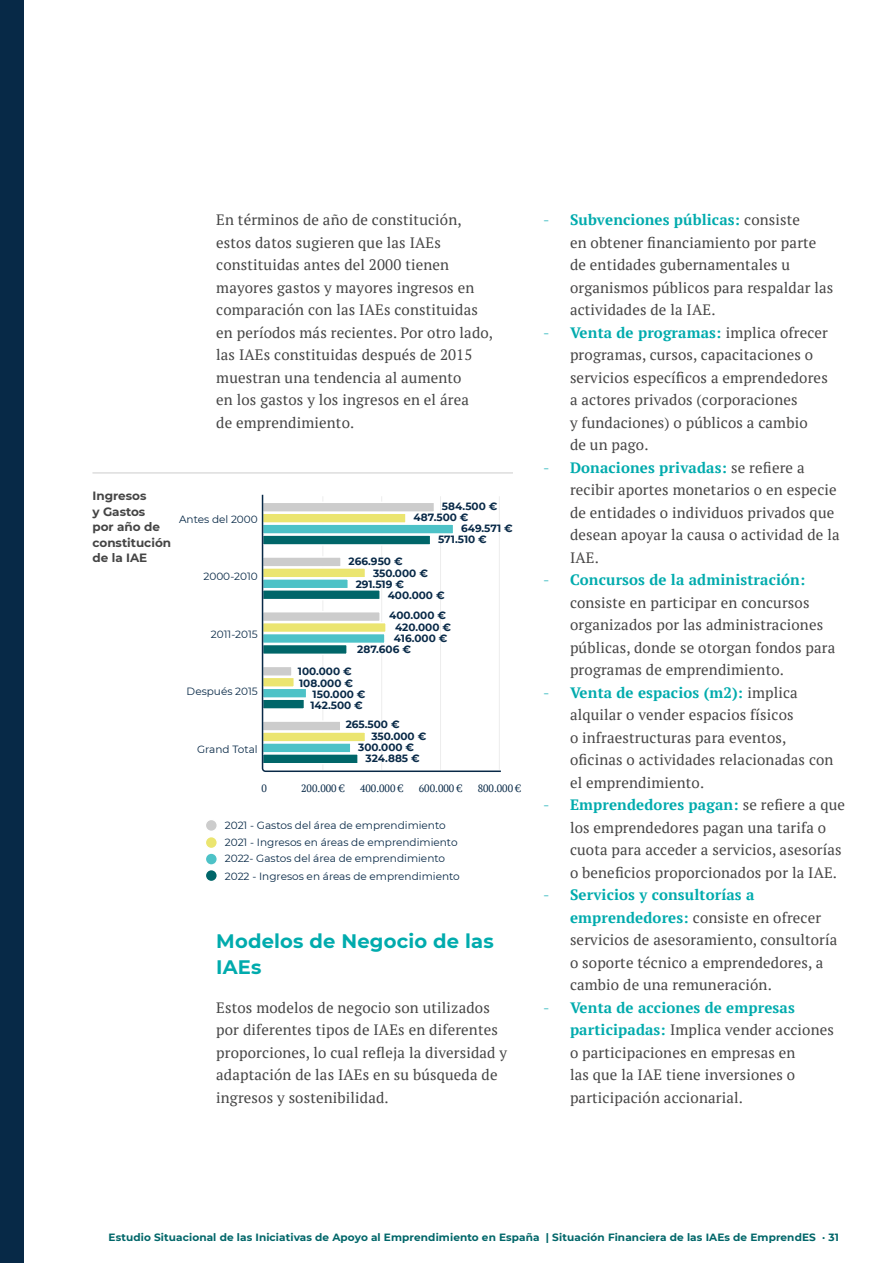
<style>
.page{position:relative;width:893px;height:1263px;background:#fff}
.page>*{position:absolute;margin:0;border:0;box-sizing:border-box;transform-origin:0 0}
.t1{font:700 19.5px/25.3px "Montserrat";letter-spacing:.01em;color:#00abad}
.t2{font:15px/22.5px "PT Serif";letter-spacing:.01em;color:#464545}
.t3{font:15px/22.5px "PT Serif";letter-spacing:.01em;color:#454545}
.t4{font:700 12px/15.6px "Montserrat";color:#454545}
.t5{font:10.5px/16.8px "Montserrat";color:#082947}
.t6{font:700 10.5px "Montserrat";color:#082947}
.t7{font:700 10.5px "Montserrat";letter-spacing:.01em;color:#006669}
.t8{font:10.5px "PT Serif";color:#082947}
.s1{color:#4dc2c7}
.s2{font-weight:700;color:#00abad}
</style>
<div class="page">
<div style="left:0;top:0;width:23px;height:1263px;background:#072947"></div>
<div style="left:205px;top:819px;width:12px;height:12px;background:#ccc;border-radius:50%"></div>
<div style="left:205px;top:819px;width:13px;height:13px;border:2px solid #fff;border-radius:50%"></div>
<div style="left:205px;top:836px;width:12px;height:12px;background:#ebe570;border-radius:50%"></div>
<div style="left:205px;top:836px;width:13px;height:13px;border:2px solid #fff;border-radius:50%"></div>
<div style="left:205px;top:853px;width:12px;height:12px;background:#4dc2c7;border-radius:50%"></div>
<div style="left:205px;top:852px;width:13px;height:14px;border:2px solid #fff;border-radius:50%"></div>
<div style="left:205px;top:869px;width:12px;height:12px;background:#006669;border-radius:50%"></div>
<div style="left:205px;top:869px;width:13px;height:13px;border:2px solid #fff;border-radius:50%"></div>
<svg style="left:261px;top:494px;width:240px;height:278px"></svg>
<hr style="left:92px;top:472px;width:421px;height:1px;background:#ccc">
<p class="t3" style="left:216px;top:208px;width:278px">En términos de año de constitución, estos datos sugieren que las IAEs constituidas antes del 2000 tienen mayores gastos y mayores ingresos en comparación con las IAEs constituidas en períodos más recientes. Por otro lado, las IAEs constituidas después de 2015 muestran una tendencia al aumento<br>en los gastos y los ingresos en el área<br>de emprendimiento.</p>
<p class="t4" style="left:92px;top:487px;width:80px">Ingresos<br>y Gastos<br>por año de constitución de la IAE</p>
<p class="t5" style="left:179px;top:510px;width:80px">Antes del 2000</p>
<p class="t5" style="left:203px;top:568px;width:56px">2000-2010</p>
<p class="t5" style="left:211px;top:625px;width:48px">2011-2015</p>
<p class="t5" style="left:187px;top:683px;width:73px">Después 2015</p>
<p class="t5" style="left:197px;top:740px;width:62px">Grand Total</p>
<p class="t6" style="left:442px;top:498px;width:57px">584.500 €</p>
<p class="t6" style="left:413px;top:510px;width:57px">487.500 €</p>
<p class="t6" style="left:461px;top:521px;width:53px">649.571 €</p>
<p class="t6" style="left:438px;top:532px;width:50px">571.510 €</p>
<p class="t6" style="left:349px;top:554px;width:56px">266.950 €</p>
<p class="t6" style="left:373px;top:566px;width:56px">350.000 €</p>
<p class="t6" style="left:356px;top:577px;width:50px">291.519 €</p>
<p class="t6" style="left:388px;top:588px;width:58px">400.000 €</p>
<p class="t6" style="left:389px;top:608px;width:58px">400.000 €</p>
<p class="t6" style="left:395px;top:620px;width:57px">420.000 €</p>
<p class="t6" style="left:394px;top:631px;width:55px">416.000 €</p>
<p class="t6" style="left:357px;top:642px;width:55px">287.606 €</p>
<p class="t6" style="left:298px;top:664px;width:55px">100.000 €</p>
<p class="t6" style="left:299px;top:675px;width:55px">108.000 €</p>
<p class="t6" style="left:313px;top:686px;width:54px">150.000 €</p>
<p class="t6" style="left:310px;top:698px;width:54px">142.500 €</p>
<p class="t6" style="left:346px;top:717px;width:55px">265.500 €</p>
<p class="t6" style="left:371px;top:729px;width:56px">350.000 €</p>
<p class="t6" style="left:358px;top:740px;width:57px">300.000 €</p>
<p class="t6" style="left:366px;top:751px;width:56px">324.885 €</p>
<p class="t8" style="left:261px;top:781px;width:7px">0</p>
<p class="t8" style="left:301px;top:781px;width:45px">200.000 €</p>
<p class="t8" style="left:360px;top:781px;width:45px">400.000 €</p>
<p class="t8" style="left:419px;top:781px;width:45px">600.000 €</p>
<p class="t8" style="left:478px;top:781px;width:45px">800.000 €</p>
<p class="t5" style="left:225px;top:817px;width:236px">2021 - Gastos del área de emprendimiento 2021 - Ingresos en áreas de emprendimiento 2022- Gastos del área de emprendimiento 2022 - Ingresos en áreas de emprendimiento</p>
<h1 class="t1" style="left:216px;top:928px;width:279px">Modelos de Negocio de las<br>IAEs</h1>
<p class="t3" style="left:216px;top:996px;width:292px">Estos modelos de negocio son utilizados por diferentes tipos de IAEs en diferentes proporciones, lo cual refleja la diversidad y adaptación de las IAEs en su búsqueda de ingresos y sostenibilidad.</p>
<p class="t2" style="left:570px;top:208px;width:265px;text-indent:-27px"><span class="s1">-</span> <span class="s2">Subvenciones públicas:</span> consiste<br>en obtener financiamiento por parte de entidades gubernamentales u organismos públicos para respaldar las actividades de la IAE.</p>
<p class="t2" style="left:570px;top:321px;width:260px;text-indent:-27px"><span class="s1">-</span> <span class="s2">Venta de programas:</span> implica ofrecer programas, cursos, capacitaciones o servicios específicos a emprendedores a actores privados (corporaciones<br>y fundaciones) o públicos a cambio<br>de un pago.</p>
<p class="t2" style="left:570px;top:456px;width:271px;text-indent:-27px"><span class="s1">-</span> <span class="s2">Donaciones privadas:</span> se refiere a recibir aportes monetarios o en especie de entidades o individuos privados que desean apoyar la causa o actividad de la<br>IAE.</p>
<p class="t2" style="left:570px;top:568px;width:267px;text-indent:-27px"><span class="s1">-</span> <span class="s2">Concursos de la administración: </span>consiste en participar en concursos organizados por las administraciones públicas, donde se otorgan fondos para programas de emprendimiento.</p>
<p class="t2" style="left:570px;top:681px;width:265px;text-indent:-27px"><span class="s1">-</span> <span class="s2">Venta de espacios (m2):</span> implica alquilar o vender espacios físicos<br>o infraestructuras para eventos, oficinas o actividades relacionadas con el emprendimiento.</p>
<p class="t2" style="left:570px;top:793px;width:277px;text-indent:-27px"><span class="s1">-</span> <span class="s2">Emprendedores pagan:</span> se refiere a que los emprendedores pagan una tarifa o cuota para acceder a servicios, asesorías o beneficios proporcionados por la IAE.</p>
<p class="t2" style="left:570px;top:883px;width:269px;text-indent:-27px"><span class="s1">-</span> <span class="s2">Servicios y consultorías a emprendedores:</span> consiste en ofrecer servicios de asesoramiento, consultoría o soporte técnico a emprendedores, a cambio de una remuneración.</p>
<p class="t2" style="left:570px;top:996px;width:265px;text-indent:-27px"><span class="s1">-</span> <span class="s2">Venta de acciones de empresas participadas:</span> Implica vender acciones o participaciones en empresas en<br>las que la IAE tiene inversiones o participación accionarial.</p>
<p class="t7" style="left:109px;top:1229px;width:732px">Estudio Situacional de las Iniciativas de Apoyo al Emprendimiento en España | Situación Financiera de las IAEs de EmprendES · 31</p>
</div>
